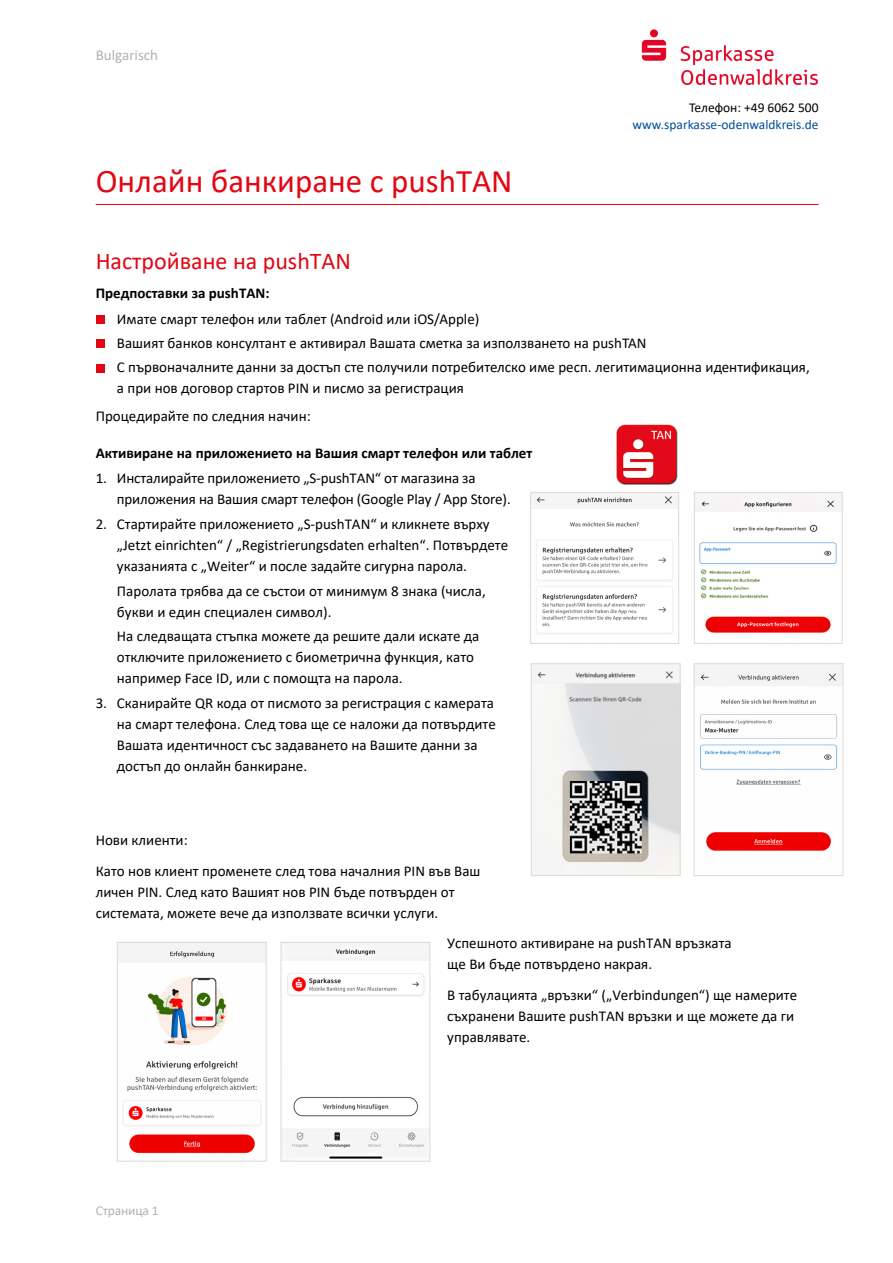
<style>
.page{position:relative;width:893px;height:1263px;background:#fff}
.page>*{position:absolute;margin:0;border:0;box-sizing:border-box;transform-origin:0 0}
.t1{font:33px "Calibri";color:#e30613}
.t2{font:24px "Calibri";color:#e30613}
.t3{font:15px/21px "Calibri";color:#000}
.t4{font:700 15px "Calibri";color:#000}
.t5{font:15px "Calibri";color:#b3b2b2}
.t6{font:13.5px "Calibri";color:#004e9e}
.t7{font:13.5px "Calibri";color:#000}
.t8{font:13.5px "Calibri";letter-spacing:-.01em;color:#b3b2b2}
</style>
<div class="page">
<hr style="left:96px;top:204px;width:723px;height:1px;background:#e30613">
<div style="left:96px;top:315px;width:9px;height:9px;background:#e30613"></div>
<div style="left:96px;top:339px;width:9px;height:9px;background:#e30613"></div>
<div style="left:96px;top:364px;width:9px;height:9px;background:#e30613"></div>
<img style="left:641px;top:29px;width:177px;height:56px">
<img style="left:616px;top:424px;width:62px;height:61px">
<img style="left:532px;top:496px;width:145px;height:138px">
<div style="left:530px;top:492px;width:149px;height:152px;border:1px solid #dadada"></div>
<img style="left:696px;top:494px;width:145px;height:139px">
<div style="left:694px;top:492px;width:149px;height:152px;border:1px solid #dadada"></div>
<img style="left:533px;top:667px;width:145px;height:207px">
<div style="left:531px;top:663px;width:149px;height:213px;border:1px solid #dadada"></div>
<img style="left:119px;top:944px;width:145px;height:210px">
<div style="left:117px;top:942px;width:149px;height:219px;border:1px solid #dadada"></div>
<img style="left:696px;top:665px;width:145px;height:186px">
<div style="left:694px;top:663px;width:149px;height:213px;border:1px solid #dadada"></div>
<img style="left:283px;top:949px;width:145px;height:210px">
<div style="left:281px;top:942px;width:149px;height:219px;border:1px solid #dadada"></div>
<p class="t5" style="left:96px;top:45px;width:64px">Bulgarisch</p>
<h1 class="t1" style="left:96px;top:158px;width:418px">Онлайн банкиране с pushTAN</h1>
<p class="t7" style="left:689px;top:98px;width:131px">Телефон: +49 6062 500</p>
<p class="t6" style="left:633px;top:115px;width:187px">www.sparkasse-odenwaldkreis.de</p>
<h2 class="t2" style="left:96px;top:244px;width:257px">Настройване на pushTAN</h2>
<p class="t4" style="left:96px;top:283px;width:175px">Предпоставки за pushTAN:</p>
<p class="t3" style="left:117px;top:306px;width:694px;line-height:24.5px">Имате смарт телефон или таблет (Android или iOS/Apple)<br>Вашият банков консултант е активирал Вашата сметка за използването на pushTAN<br>С първоначалните данни за достъп сте получили потребителско име респ. легитимационна идентификация,</p>
<p class="t3" style="left:96px;top:374px;width:370px;line-height:27.3px;text-indent:21px">а при нов договор стартов PIN и писмо за регистрация<br>Процедирайте по следния начин:</p>
<p class="t4" style="left:96px;top:442px;width:438px">Активиране на приложението на Вашия смарт телефон или таблет</p>
<p class="t3" style="left:117px;top:467px;width:395px;text-indent:-21px">1. Инсталирайте приложението „S-pushTAN“ от магазина за приложения на Вашия смарт телефон (Google Play / App Store).</p>
<p class="t3" style="left:117px;top:513px;width:393px;text-indent:-21px">2. Стартирайте приложението „S-pushTAN“ и кликнете върху „Jetzt einrichten“ / „Registrierungsdaten erhalten“. Потвърдете указанията с „Weiter“ и после задайте сигурна парола.</p>
<p class="t3" style="left:117px;top:580px;width:370px">Паролата трябва да се състои от минимум 8 знака (числа, букви и един специален символ).</p>
<p class="t3" style="left:117px;top:625px;width:364px">На следващата стъпка можете да решите дали искате да отключите приложението с биометрична функция, като например Face ID, или с помощта на парола.</p>
<p class="t3" style="left:117px;top:692px;width:380px;text-indent:-21px">3. Сканирайте QR кода от писмото за регистрация с камерата на смарт телефона. След това ще се наложи да потвърдите Вашата идентичност със задаването на Вашите данни за достъп до онлайн банкиране.</p>
<p class="t3" style="left:96px;top:824px;width:386px;line-height:30.8px">Нови клиенти:<br>Като нов клиент променете след това началния PIN във Ваш</p>
<p class="t3" style="left:96px;top:881px;width:360px">личен PIN. След като Вашият нов PIN бъде потвърден от системата, можете вече да използвате всички услуги.</p>
<p class="t3" style="left:447px;top:932px;width:286px">Успешното активиране на pushTAN връзката ще Ви бъде потвърдено накрая.</p>
<p class="t3" style="left:447px;top:984px;width:351px">В табулацията „връзки“ („Verbindungen“) ще намерите съхранени Вашите pushTAN връзки и ще можете да ги управлявате.</p>
<p class="t8" style="left:96px;top:1201px;width:64px">Страница 1</p>
</div>
